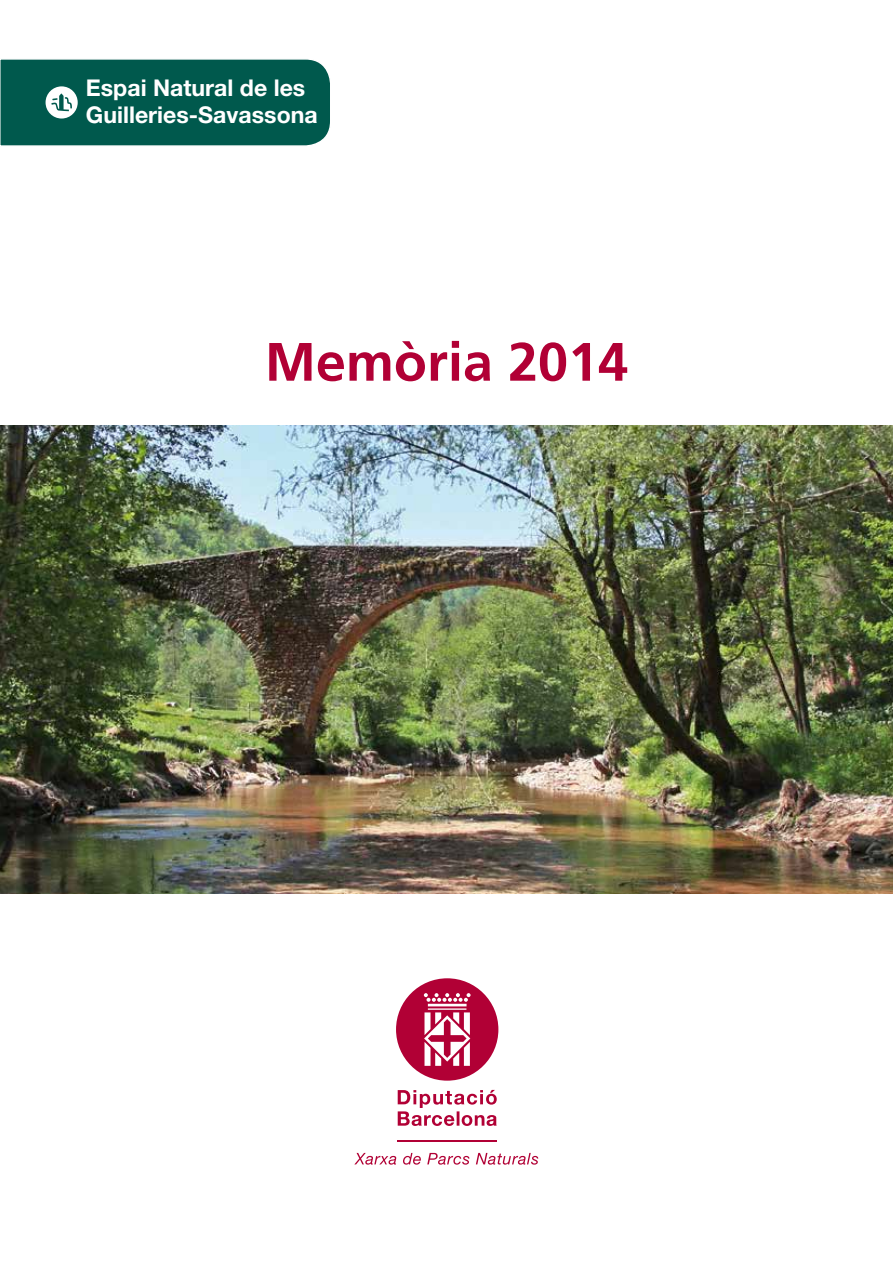
<style>
.page{position:relative;width:893px;height:1263px;background:#fff}
.page>*{position:absolute;margin:0;border:0;box-sizing:border-box;transform-origin:0 0}
.t1{font:700 54px "Frutiger LT Std";color:#b10035}
.t2{font:700 23.85px/28.7px "Helvetica Neue LT Std";color:#fff}
.t3{font:700 23.1px/27.8px "Helvetica Neue LT Std";color:#fff}
</style>
<div class="page">
<img style="left:0;top:425px;width:893px;height:468px">
<svg style="left:398px;top:1090px;width:99px;height:36px"></svg>
<svg style="left:354px;top:1153px;width:42px;height:11px"></svg>
<svg style="left:403px;top:1153px;width:18px;height:11px"></svg>
<svg style="left:427px;top:1153px;width:42px;height:11px"></svg>
<svg style="left:476px;top:1153px;width:62px;height:11px"></svg>
<hr style="left:398px;top:1140px;width:99px;height:1px;background:#b10035">
<svg style="left:396px;top:978px;width:102px;height:103px"></svg>
<div style="left:0;top:59px;width:330px;height:87px;background:#00594d"></div>
<p class="t3" style="left:86px;top:73px;width:233px">Espai Natural de les<br>Guilleries-Savassona</p>
<p class="t2" style="left:117px;top:74px;width:191px">Parc de la<br>Serralada Litoral</p>
<h1 class="t1" style="left:265px;top:330px;width:365px">Memòria 2014</h1>
</div>
